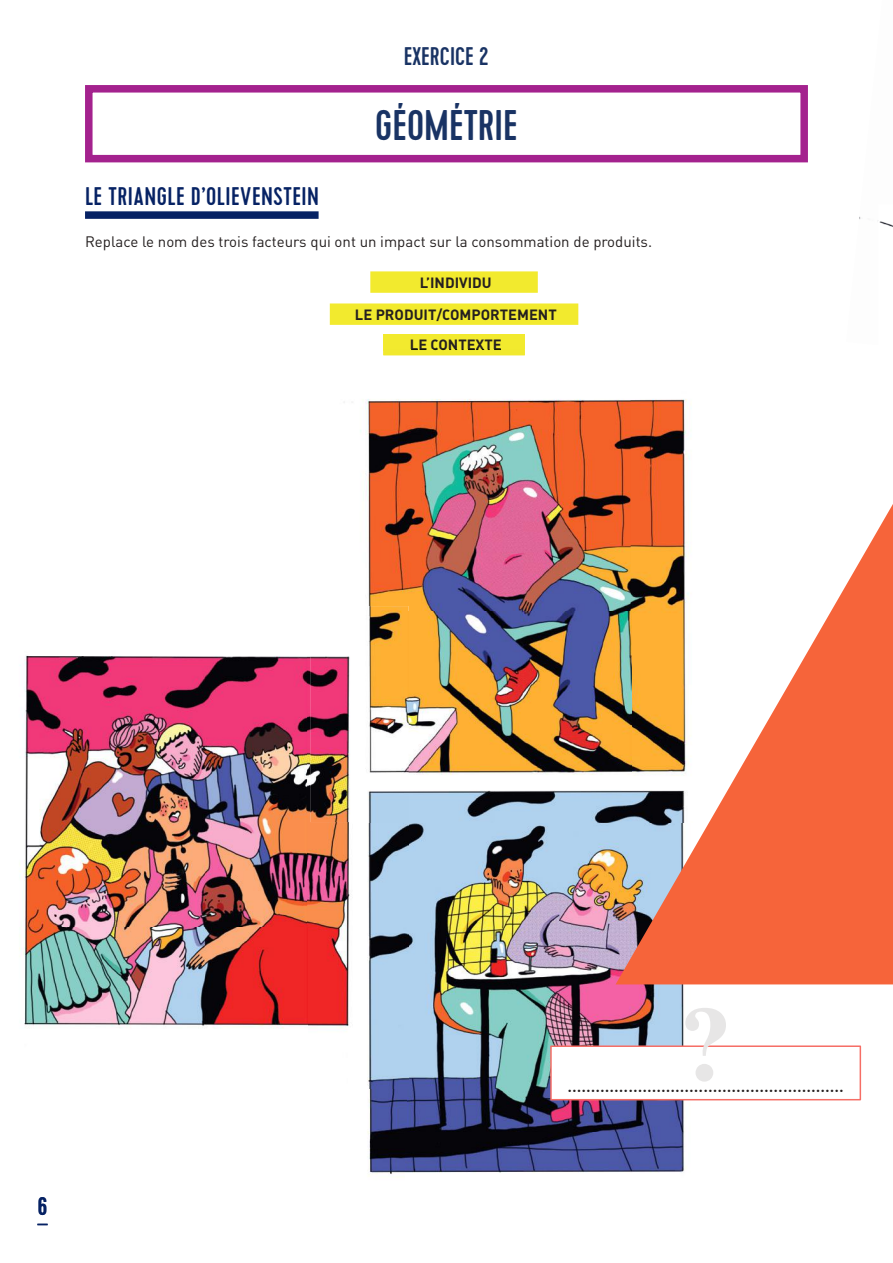
<style>
.page{position:relative;width:893px;height:1263px;background:#fff}
.page>*{position:absolute;margin:0;border:0;box-sizing:border-box;transform-origin:0 0}
.t1{font:500 42.75px "Cervo";color:#193364}
.t2{font:500 25.5px "Cervo";letter-spacing:.02em;color:#062264}
.t3{font:500 25.5px "Cervo";color:#193364}
.t4{font:16.5px "DIN Medium Alternate";color:#241f1f}
.t5{font:15px "DIN Regular Alternate";color:#241f1f}
.t6{font:14.7px/30.5px "DIN Bold Alternate";color:#241f1f;text-align:center}
</style>
<div class="page">
<div style="left:85px;top:211px;width:234px;height:8px;background:#062264"></div>
<div style="left:85px;top:85px;width:723px;height:77px;background:#fff;border:8px solid #a4228e"></div>
<div style="left:330px;top:303px;width:248px;height:22px;background:#f2ea2e"></div>
<div style="left:383px;top:334px;width:142px;height:21px;background:#f2ea2e"></div>
<div style="left:370px;top:271px;width:168px;height:22px;background:#f2ea2e"></div>
<img style="left:879px;top:221px;width:14px;height:6px">
<img style="left:406px;top:822px;width:288px;height:351px">
<img style="left:367px;top:1088px;width:39px;height:90px">
<img style="left:19px;top:655px;width:331px;height:374px">
<img style="left:367px;top:822px;width:42px;height:266px">
<img style="left:344px;top:355px;width:287px;height:257px">
<img style="left:631px;top:399px;width:59px;height:105px">
<img style="left:409px;top:612px;width:207px;height:163px">
<img style="left:411px;top:349px;width:90px;height:1px">
<img style="left:409px;top:790px;width:207px;height:32px">
<img style="left:310px;top:606px;width:99px;height:216px">
<svg style="left:616px;top:504px;width:277px;height:480px;fill:#f6643a"></svg>
<div style="left:550px;top:1045px;width:311px;height:55px;background:#fff;border:2px solid #f66e66"></div>
<svg style="left:685px;top:1008px;width:41px;height:73px"></svg>
<h2 class="t3" style="left:404px;top:41px;width:87px">EXERCICE 2</h2>
<h1 class="t1" style="left:375px;top:100px;width:144px">GÉOMÉTRIE</h1>
<h2 class="t2" style="left:85px;top:181px;width:236px">LE TRIANGLE D’OLIEVENSTEIN</h2>
<p class="t5" style="left:85px;top:232px;width:569px">Replace le nom des trois facteurs qui ont un impact sur la consommation de produits.</p>
<p class="t6" style="left:420px;top:266px;width:73px">L’INDIVIDU</p>
<p class="t6" style="left:355px;top:298px;width:203px">LE PRODUIT/COMPORTEMENT<br>LE CONTEXTE</p>
<h2 class="t2" style="left:37px;top:1191px;width:12px">6</h2>
<p class="t4" style="left:567px;top:1075px;width:278px">...........................................................</p>
</div>
